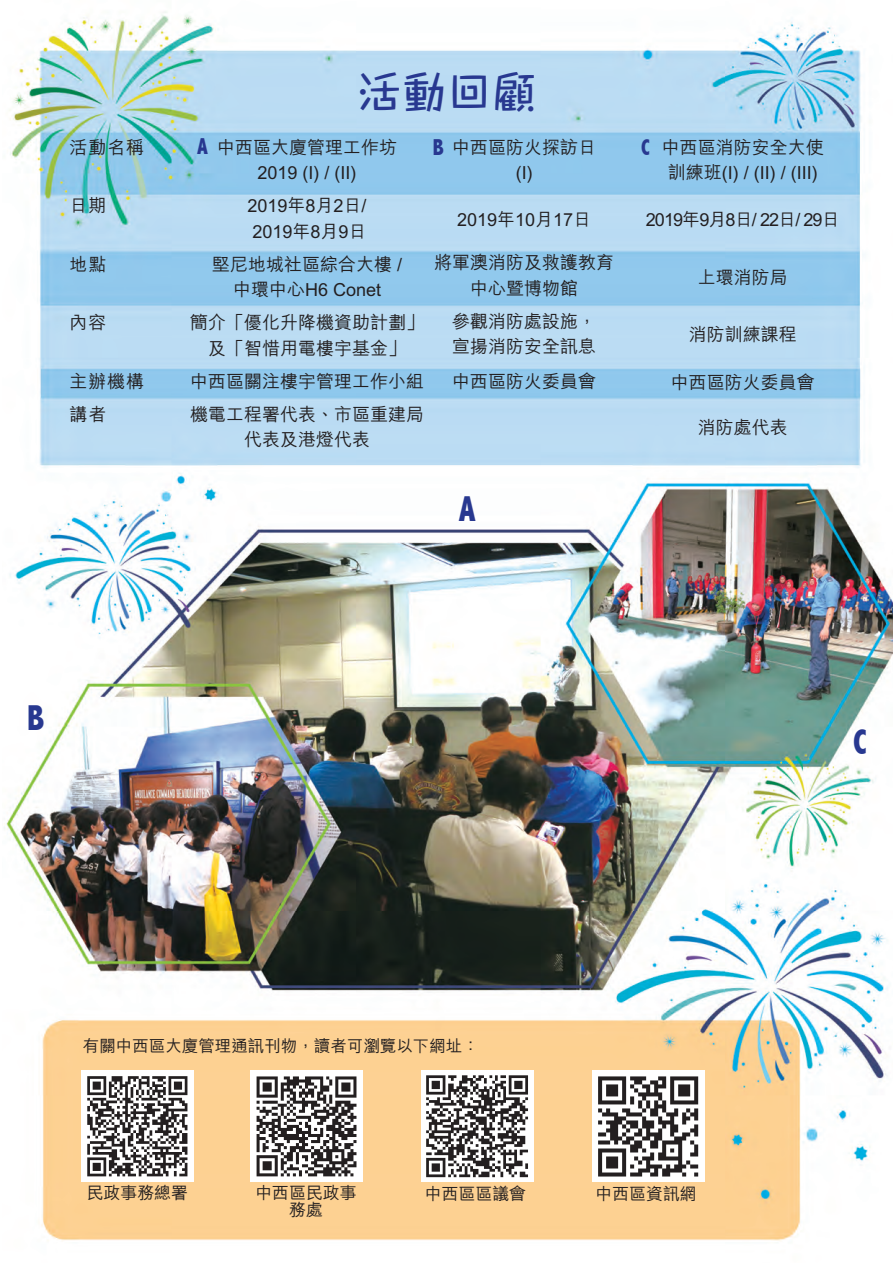
<style>
.page{position:relative;width:893px;height:1263px;background:#fff}
.page>*{position:absolute;margin:0;border:0;box-sizing:border-box;transform-origin:0 0}
.t1{font:500 45px "M Comic HK";color:#283890}
.t2{font:800 condensed 36px "Abadi";color:#283890;scale:.9 1}
.t3{font:500 18px/25.5px "M Hei HK";color:#231f20}
.t4{font:500 18px "M Hei HK";letter-spacing:-.05em;color:#231f20}
.t5{font:500 16.95px "M Hei HK";color:#231f20}
.t6{font:500 16.5px "M Hei HK";color:#231f20}
.s1{font-family:"Abadi";font-weight:800;font-stretch:condensed;font-size:23.1px;color:#283890}
</style>
<div class="page">
<img style="left:4px;top:12px;width:889px;height:1229px">
<div style="left:250px;top:1070px;width:112px;height:112px;background:#fff"></div>
<div style="left:592px;top:1070px;width:112px;height:112px;background:#fff"></div>
<div style="left:81px;top:1070px;width:112px;height:112px;background:#fff"></div>
<div style="left:421px;top:1070px;width:112px;height:112px;background:#fff"></div>
<svg style="left:257px;top:1076px;width:99px;height:100px"></svg>
<svg style="left:598px;top:1076px;width:100px;height:100px"></svg>
<svg style="left:87px;top:1076px;width:100px;height:100px"></svg>
<svg style="left:426px;top:1075px;width:102px;height:102px"></svg>
<p class="t3" style="left:69px;top:133px;width:76px">活動名稱</p>
<p class="t3" style="left:69px;top:192px;width:38px">日期</p>
<p class="t3" style="left:69px;top:250px;width:38px">地點</p>
<p class="t3" style="left:69px;top:309px;width:38px">內容</p>
<p class="t3" style="left:69px;top:363px;width:76px;line-height:33px">主辦機構講者</p>
<h1 class="t1" style="left:357px;top:60px;width:182px">活動回顧</h1>
<p class="t3" style="left:257px;top:133px;width:141px;text-indent:-60px"><span class="s1">A</span> 中西區大廈管理工作坊<br>2019 (I) / (II)</p>
<p class="t3" style="left:247px;top:192px;width:121px">2019年8月2日/<br>2019年8月9日</p>
<p class="t3" style="left:212px;top:250px;width:192px;text-align:center">堅尼地城社區綜合大樓 /中環中心H6 Conet</p>
<p class="t3" style="left:190px;top:309px;width:235px;text-align:center">簡介「優化升降機資助計劃」及「智惜用電樓宇基金」</p>
<p class="t3" style="left:190px;top:363px;width:235px;line-height:33px">中西區關注樓宇管理工作小組機電工程署代表、市區重建局</p>
<p class="t3" style="left:244px;top:426px;width:127px">代表及港燈代表</p>
<p class="t3" style="left:516px;top:133px;width:82px;text-indent:-83px"><span class="s1">B</span> 中西區防火探訪日(I)</p>
<p class="t3" style="left:457px;top:205px;width:136px">2019年10月17日</p>
<p class="t3" style="left:434px;top:249px;width:181px">將軍澳消防及救護教育</p>
<p class="t3" style="left:452px;top:270px;width:145px;line-height:33px;text-align:center">中心暨博物館<br>參觀消防處設施，</p>
<p class="t3" style="left:452px;top:333px;width:145px">宣揚消防安全訊息</p>
<p class="t3" style="left:452px;top:367px;width:145px">中西區防火委員會</p>
<h1 class="t2" style="left:459px;top:488px;width:20px">A</h1>
<p class="t3" style="left:668px;top:133px;width:158px;text-indent:-27px"><span class="s1">C</span> 中西區消防安全大使訓練班(I) / (II) / (III)</p>
<p class="t4" style="left:646px;top:206px;width:195px">2019年9月8日/ 22日/ 29日</p>
<p class="t3" style="left:698px;top:263px;width:91px">上環消防局</p>
<p class="t3" style="left:689px;top:320px;width:109px">消防訓練課程</p>
<p class="t3" style="left:671px;top:368px;width:145px">中西區防火委員會</p>
<p class="t3" style="left:698px;top:413px;width:91px">消防處代表</p>
<p class="t2" style="left:27px;top:697px;width:20px">B</p>
<h2 class="t2" style="left:853px;top:721px;width:17px">C</h2>
<p class="t6" style="left:83px;top:1034px;width:397px">有關中西區大廈管理通訊刊物，讀者可瀏覽以下網址：</p>
<p class="t5" style="left:87px;top:1180px;width:103px">民政事務總署</p>
<p class="t5" style="left:255px;top:1180px;width:103px">中西區民政事</p>
<p class="t5" style="left:425px;top:1181px;width:103px">中西區區議會</p>
<p class="t5" style="left:595px;top:1181px;width:103px">中西區資訊網</p>
<p class="t5" style="left:289px;top:1197px;width:35px">務處</p>
</div>
